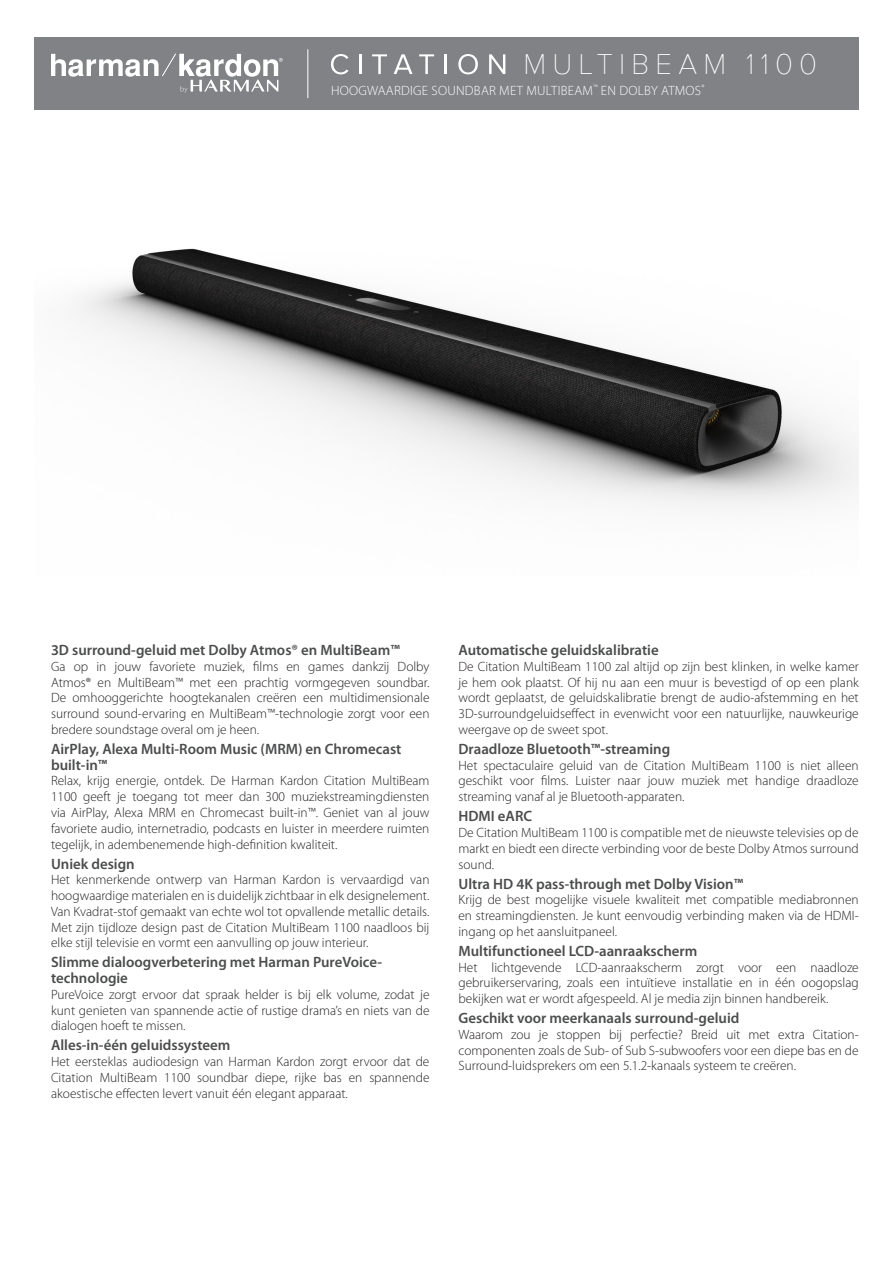
<style>
.page{position:relative;width:893px;height:1263px;background:#fff}
.page>*{position:absolute;margin:0;border:0;box-sizing:border-box;transform-origin:0 0}
.t1{font:100 29.55px "Proxima Nova T";letter-spacing:.21em;color:#fff}
.t2{font:600 15px/15.8px "Myriad Pro";color:#4b4c4d}
.t3{font:300 13.5px/15.8px "Myriad Pro";color:#231f20;text-align:justify}
.t4{font:300 13.5px "Myriad Pro";letter-spacing:.02em;color:#fff}
</style>
<div class="page">
<img style="left:34px;top:109px;width:825px;height:399px">
<div style="left:34px;top:37px;width:825px;height:72px;background:#808285"></div>
<hr style="left:307px;top:49px;width:1px;height:49px;background:#fff">
<svg style="left:51px;top:54px;width:232px;height:39px"></svg>
<svg style="left:331px;top:54px;width:18px;height:20px"></svg>
<hr style="left:359px;top:54px;width:2px;height:20px;background:#fff">
<svg style="left:372px;top:54px;width:15px;height:20px"></svg>
<svg style="left:394px;top:54px;width:19px;height:20px"></svg>
<svg style="left:419px;top:54px;width:15px;height:20px"></svg>
<hr style="left:445px;top:54px;width:2px;height:20px;background:#fff">
<svg style="left:458px;top:54px;width:20px;height:20px"></svg>
<svg style="left:489px;top:54px;width:16px;height:20px"></svg>
<p class="t1" style="left:523px;top:42px;width:295px">MULTIBEAM 1100</p>
<p class="t4" style="left:331px;top:83px;width:375px">HOOGWAARDIGE SOUNDBAR MET MULTIBEAM<sup>™</sup> EN DOLBY ATMOS<sup>®</sup></p>
<p class="t2" style="left:51px;top:642px;width:350px">3D surround-geluid met Dolby Atmos® en MultiBeam™</p>
<p class="t3" style="left:51px;top:659px;width:380px">Ga op in jouw favoriete muziek, films en games dankzij Dolby Atmos® en MultiBeam™ met een prachtig vormgegeven soundbar.<br>De omhooggerichte hoogtekanalen creëren een multidimensionale surround sound-ervaring en MultiBeam™-technologie zorgt voor een bredere soundstage overal om je heen.</p>
<p class="t2" style="left:51px;top:741px;width:352px">AirPlay, Alexa Multi-Room Music (MRM) en Chromecast built-in™</p>
<p class="t3" style="left:51px;top:773px;width:380px">Relax, krijg energie, ontdek. De Harman Kardon Citation MultiBeam 1100 geeft je toegang tot meer dan 300 muziekstreamingdiensten via AirPlay, Alexa MRM en Chromecast built-in™. Geniet van al jouw favoriete audio, internetradio, podcasts en luister in meerdere ruimten tegelijk, in adembenemende high-definition kwaliteit.</p>
<p class="t2" style="left:51px;top:856px;width:85px">Uniek design</p>
<p class="t3" style="left:51px;top:872px;width:380px">Het kenmerkende ontwerp van Harman Kardon is vervaardigd van hoogwaardige materialen en is duidelijk zichtbaar in elk designelement.<br>Van Kvadrat-stof gemaakt van echte wol tot opvallende metallic details.<br>Met zijn tijdloze design past de Citation MultiBeam 1100 naadloos bij elke stijl televisie en vormt een aanvulling op jouw interieur.</p>
<p class="t2" style="left:51px;top:954px;width:333px">Slimme dialoogverbetering met Harman PureVoice&shy;technologie</p>
<p class="t3" style="left:51px;top:986px;width:380px">PureVoice zorgt ervoor dat spraak helder is bij elk volume, zodat je kunt genieten van spannende actie of rustige drama’s en niets van de dialogen hoeft te missen.</p>
<p class="t2" style="left:51px;top:1037px;width:181px">Alles-in-één geluidssysteem</p>
<p class="t3" style="left:51px;top:1054px;width:380px">Het eersteklas audiodesign van Harman Kardon zorgt ervoor dat de Citation MultiBeam 1100 soundbar diepe, rijke bas en spannende akoestische effecten levert vanuit één elegant apparaat.</p>
<p class="t2" style="left:458px;top:642px;width:202px">Automatische geluidskalibratie</p>
<p class="t3" style="left:458px;top:659px;width:402px">De Citation MultiBeam 1100 zal altijd op zijn best klinken, in welke kamer je hem ook plaatst. Of hij nu aan een muur is bevestigd of op een plank wordt geplaatst, de geluidskalibratie brengt de audio-afstemming en het 3D-surroundgeluidseffect in evenwicht voor een natuurlijke, nauwkeurige weergave op de sweet spot.</p>
<p class="t2" style="left:458px;top:741px;width:213px">Draadloze Bluetooth™-streaming</p>
<p class="t3" style="left:458px;top:757px;width:402px">Het spectaculaire geluid van de Citation MultiBeam 1100 is niet alleen geschikt voor films. Luister naar jouw muziek met handige draadloze streaming vanaf al je Bluetooth-apparaten.</p>
<p class="t2" style="left:458px;top:808px;width:75px">HDMI eARC</p>
<p class="t3" style="left:458px;top:825px;width:402px">De Citation MultiBeam 1100 is compatible met de nieuwste televisies op de markt en biedt een directe verbinding voor de beste Dolby Atmos surround sound.</p>
<p class="t2" style="left:458px;top:876px;width:286px">Ultra HD 4K pass-through met Dolby Vision™</p>
<p class="t3" style="left:458px;top:892px;width:402px">Krijg de best mogelijke visuele kwaliteit met compatible mediabronnen en streamingdiensten. Je kunt eenvoudig verbinding maken via de HDMI&shy;ingang op het aansluitpaneel.</p>
<p class="t2" style="left:458px;top:943px;width:240px">Multifunctioneel LCD-aanraakscherm</p>
<p class="t3" style="left:458px;top:959px;width:402px">Het lichtgevende LCD-aanraakscherm zorgt voor een naadloze gebruikerservaring, zoals een intuïtieve installatie en in één oogopslag bekijken wat er wordt afgespeeld. Al je media zijn binnen handbereik.</p>
<p class="t2" style="left:458px;top:1010px;width:282px">Geschikt voor meerkanaals surround-geluid</p>
<p class="t3" style="left:458px;top:1027px;width:402px">Waarom zou je stoppen bij perfectie? Breid uit met extra Citation&shy;componenten zoals de Sub- of Sub S-subwoofers voor een diepe bas en de Surround-luidsprekers om een 5.1.2-kanaals systeem te creëren.</p>
</div>
